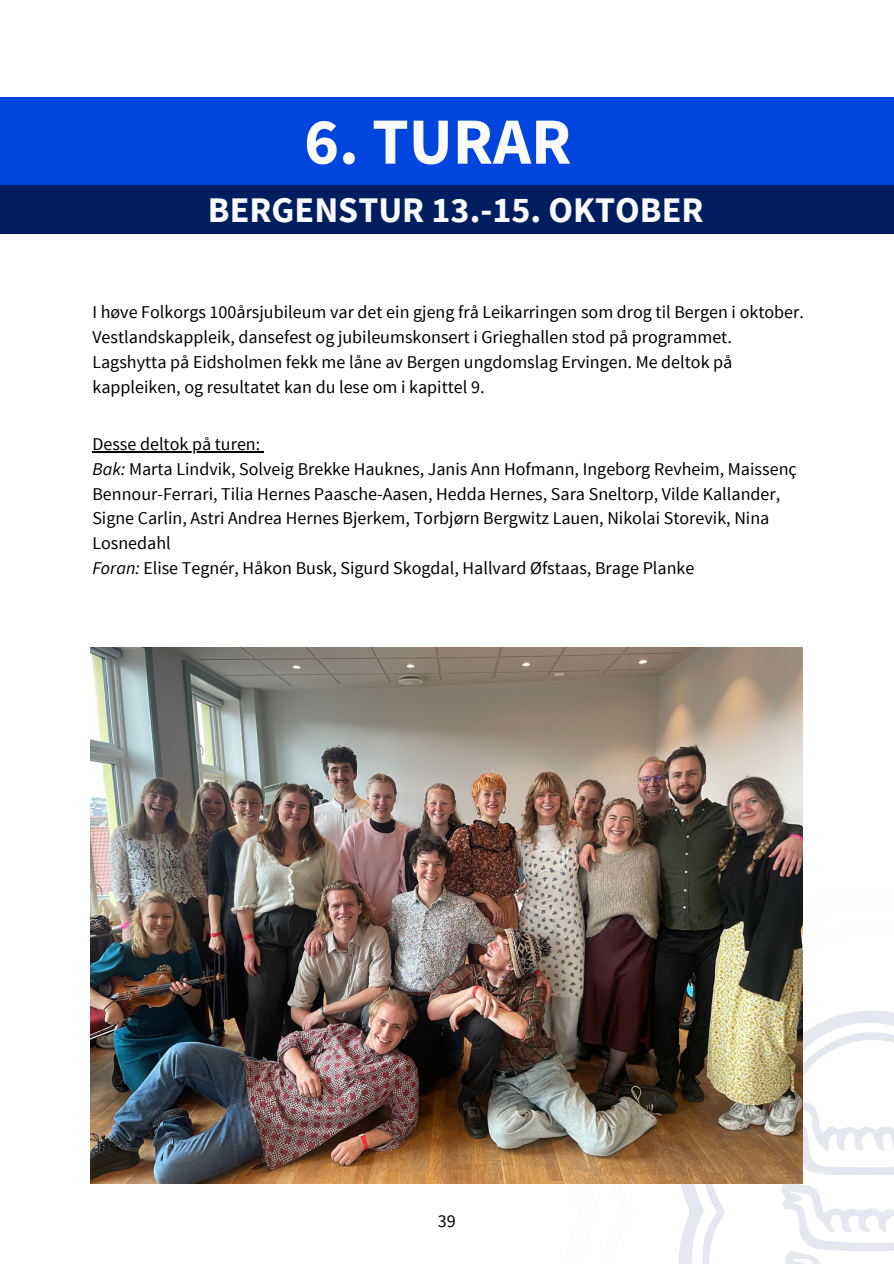
<style>
.page{position:relative;width:894px;height:1264px;background:#fff}
.page>*{position:absolute;margin:0;border:0;box-sizing:border-box;transform-origin:0 0}
.t1{font:700 66px "Source Sans Pro";color:#fafafa}
.t2{font:700 36px "Source Sans Pro";color:#fafafa}
.t3{font:18px/24.8px "Source Sans Pro";color:#000}
.s1{font-style:italic}
</style>
<div class="page">
<div style="left:0;top:97px;width:893px;height:88px;background:#0046de"></div>
<div style="left:0;top:185px;width:893px;height:48px;background:#001e5f"></div>
<svg style="left:677px;top:1010px;width:216px;height:253px;fill:#e8eaf0"></svg>
<svg style="left:701px;top:1031px;width:192px;height:232px"></svg>
<img style="left:91px;top:647px;width:711px;height:536px">
<hr style="left:92px;top:451px;width:168px;height:1px;background:#000">
<h1 class="t1" style="left:304px;top:99px;width:269px">6. TURAR</h1>
<h2 class="t2" style="left:208px;top:186px;width:497px">BERGENSTUR 13.-15. OKTOBER</h2>
<p class="t3" style="left:92px;top:299px;width:712px">I høve Folkorgs 100årsjubileum var det ein gjeng frå Leikarringen som drog til Bergen i oktober.<br>Vestlandskappleik, dansefest og jubileumskonsert i Grieghallen stod på programmet.<br>Lagshytta på Eidsholmen fekk me låne av Bergen ungdomslag Ervingen. Me deltok på kappleiken, og resultatet kan du lese om i kapittel 9.</p>
<p class="t3" style="left:92px;top:431px;width:705px">Desse deltok på turen:<br><span class="s1">Bak:</span> Marta Lindvik, Solveig Brekke Hauknes, Janis Ann Hofmann, Ingeborg Revheim, Maissenç Bennour-Ferrari, Tilia Hernes Paasche-Aasen, Hedda Hernes, Sara Sneltorp, Vilde Kallander, Signe Carlin, Astri Andrea Hernes Bjerkem, Torbjørn Bergwitz Lauen, Nikolai Storevik, Nina Losnedahl<br><span class="s1">Foran:</span> Elise Tegnér, Håkon Busk, Sigurd Skogdal, Hallvard Øfstaas, Brage Planke</p>
<p class="t3" style="left:438px;top:1208px;width:19px">39</p>
</div>
